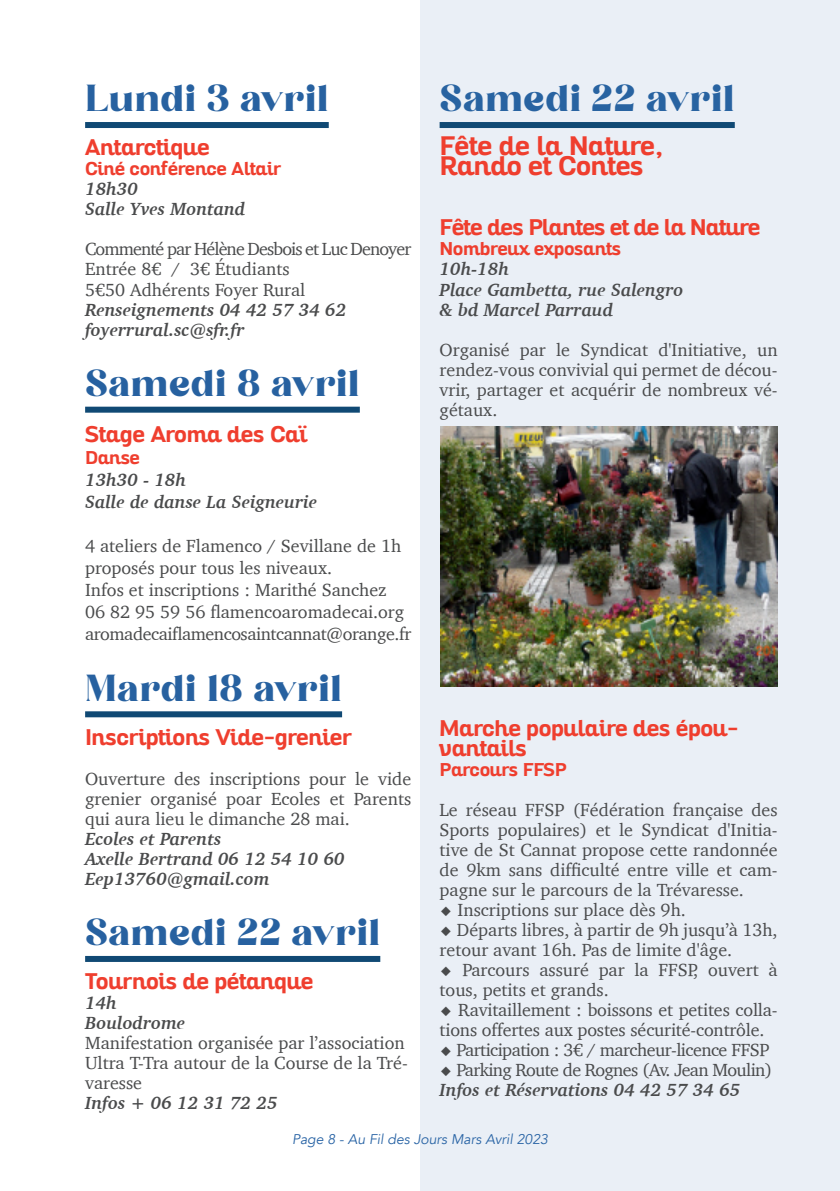
<style>
.page{position:relative;width:840px;height:1191px;background:#fff}
.page>*{position:absolute;margin:0;border:0;box-sizing:border-box;transform-origin:0 0}
.t1{font:36px "Begika";color:#2761a0}
.t2{font:36px "Begika";color:#2863a1}
.t3{font:700 26px/20px "Altair";color:#ef3e2e}
.t4{font:700 22px/20px "Altair";color:#ef3e2e}
.t5{font:700 22px "Altair";letter-spacing:-.02em;color:#ef3e2e}
.t6{font:18px/20px "Charter";color:#4a4b4c}
.t7{font:italic 700 18px/20px "Charter";color:#4a4b4c}
.t8{font:18px/20px "Charter";letter-spacing:-.05em;color:#4a4b4c}
.t9{font:18px/20px "Charter";letter-spacing:-.035em;color:#4a4b4c}
.t10{font:700 18px "Altair";color:#ef3e2e}
.t11{font:18px "Charter";letter-spacing:-.03em;color:#4a4b4c}
.t12{font:italic 14px "Avenir";color:#2964a5}
.s1{font-family:"Lucida Grande"}
.s2{font-weight:700;font-style:italic}
</style>
<div class="page">
<div style="left:420px;top:0;width:419px;height:1191px;background:#eaeff6"></div>
<div style="left:85px;top:122px;width:243px;height:6px;background:#104974"></div>
<div style="left:85px;top:407px;width:274px;height:6px;background:#104974"></div>
<div style="left:85px;top:711px;width:257px;height:6px;background:#104974"></div>
<div style="left:85px;top:956px;width:295px;height:6px;background:#104974"></div>
<div style="left:439px;top:122px;width:295px;height:6px;background:#104974"></div>
<img style="left:440px;top:426px;width:337px;height:260px">
<h1 class="t1" style="left:85px;top:85px;width:245px">Lundi 3 avril</h1>
<p class="t4" style="left:85px;top:140px;width:126px">Antarctique</p>
<p class="t10" style="left:85px;top:162px;width:198px">Ciné conférence Altair</p>
<p class="t7" style="left:85px;top:179px;width:162px">18h30<br>Salle Yves Montand</p>
<p class="t8" style="left:85px;top:239px;width:327px">Commenté par Hélène Desbois et Luc Denoyer<br>Entrée 8€ / 3€ Étudiants<br>5€50 Adhérents Foyer Rural</p>
<p class="t7" style="left:85px;top:299px;width:262px">Renseignements 04 42 57 34 62 foyerrural.sc@sfr.fr</p>
<h1 class="t1" style="left:85px;top:369px;width:276px">Samedi 8 avril</h1>
<p class="t4" style="left:85px;top:426px;width:223px">Stage Aroma des Caï</p>
<p class="t10" style="left:85px;top:451px;width:56px">Danse</p>
<p class="t7" style="left:85px;top:468px;width:233px;line-height:22px">13h30 - 18h<br>Salle de danse La Seigneurie</p>
<p class="t6" style="left:85px;top:534px;width:327px;line-height:22px">4 ateliers de Flamenco / Sevillane de 1h proposés pour tous les niveaux.<br>Infos et inscriptions : Marithé Sanchez<br>06 82 95 59 56 flamencoaromadecai.org aromadecaiflamencosaintcannat@orange.fr</p>
<h1 class="t1" style="left:85px;top:674px;width:258px">Mardi 18 avril</h1>
<p class="t4" style="left:85px;top:729px;width:268px">Inscriptions Vide-grenier</p>
<p class="t6" style="left:85px;top:768px;width:327px;text-align:justify">Ouverture des inscriptions pour le vide grenier organisé poar Ecoles et Parents qui aura lieu le dimanche 28 mai.</p>
<p class="t7" style="left:85px;top:828px;width:261px">Ecoles et Parents<br>Axelle Bertrand 06 12 54 10 60<br>Eep13760@gmail.com</p>
<h1 class="t1" style="left:85px;top:918px;width:296px">Samedi 22 avril</h1>
<p class="t4" style="left:85px;top:973px;width:230px">Tournois de pétanque</p>
<p class="t7" style="left:85px;top:992px;width:102px">14h<br>Boulodrome</p>
<p class="t6" style="left:85px;top:1032px;width:324px">Manifestation organisée par l’association<br>Ultra T-Tra autour de la Course de la Tré&shy;varesse</p>
<p class="t7" style="left:85px;top:1092px;width:194px">Infos + 06 12 31 72 25</p>
<h1 class="t2" style="left:439px;top:85px;width:296px">Samedi 22 avril</h1>
<h2 class="t3" style="left:439px;top:138px;width:225px">Fête de la Nature,<br>Rando et Contes</h2>
<p class="t5" style="left:439px;top:219px;width:322px">Fête des Plantes et de la Nature</p>
<p class="t10" style="left:439px;top:242px;width:183px">Nombreux exposants</p>
<p class="t7" style="left:439px;top:259px;width:245px">10h-18h<br>Place Gambetta, rue Salengro &amp; bd Marcel Parraud</p>
<p class="t6" style="left:439px;top:339px;width:339px;text-align:justify">Organisé par le Syndicat d'Initiative, un rendez-vous convivial qui permet de décou&shy;vrir, partager et acquérir de nombreux vé&shy;gétaux.</p>
<p class="t4" style="left:439px;top:720px;width:300px">Marche populaire des épou&shy;vantails</p>
<p class="t10" style="left:439px;top:762px;width:128px">Parcours FFSP</p>
<p class="t6" style="left:439px;top:799px;width:339px;text-align:justify">Le réseau FFSP (Fédération française des Sports populaires) et le Syndicat d'Initia&shy;tive de St Cannat propose cette randonnée de 9km sans difficulté entre ville et cam&shy;pagne sur le parcours de la Trévaresse.</p>
<p class="t6" style="left:439px;top:899px;width:247px"><span class="s1">◆</span> Inscriptions sur place dès 9h.</p>
<p class="t6" style="left:439px;top:919px;width:339px"><span class="s1">◆</span> Départs libres, à partir de 9h jusqu’à 13h, retour avant 16h. Pas de limite d'âge.</p>
<p class="t6" style="left:439px;top:959px;width:339px"><span class="s1">◆</span> Parcours assuré par la FFSP, ouvert à tous, petits et grands.</p>
<p class="t6" style="left:439px;top:999px;width:339px"><span class="s1">◆</span> Ravitaillement : boissons et petites colla&shy;tions offertes aux postes sécurité-contrôle.</p>
<p class="t11" style="left:439px;top:1038px;width:331px"><span class="s1">◆</span> Participation : 3€ / marcheur-licence FFSP</p>
<p class="t9" style="left:439px;top:1059px;width:334px"><span class="s1">◆</span> Parking Route de Rognes (Av. Jean Moulin)<br><span class="s2">Infos et Réservations 04 42 57 34 65</span></p>
<p class="t12" style="left:292px;top:1129px;width:257px">Page 8 - Au Fil des Jours Mars Avril 2023</p>
</div>
